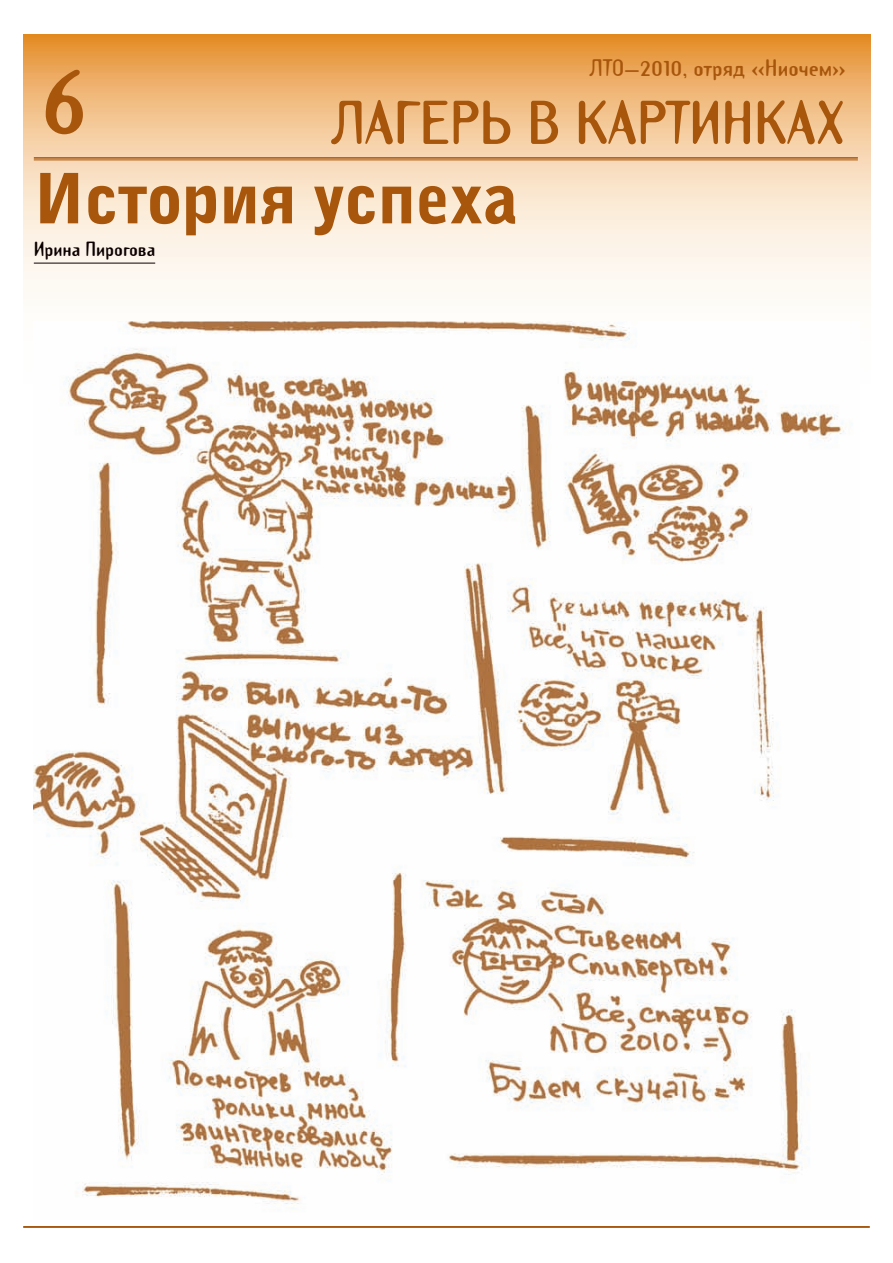
<style>
.page{position:relative;width:893px;height:1263px;background:#fff}
.page>*{position:absolute;margin:0;border:0;box-sizing:border-box;transform-origin:0 0}
.t1{font:90px "Template Gothic C Bold";color:#a7560c}
.t2{font:69px "Bell Gothic C Blk BT";letter-spacing:-.01em;color:#a7560c}
.t3{font:54px "Template Gothic C Bold";letter-spacing:-.01em;color:#a7560c}
.t4{font:21px "Template Gothic C Bold";letter-spacing:.005em;color:#a7560c}
.t5{font:18px "Template Gothic C Bold";color:#0d0000}
</style>
<div class="page">
<svg style="left:23px;top:34px;width:847px;height:258px;background:#f5d2aa"></svg>
<hr style="left:23px;top:1226px;width:846px;height:2px;background:#a7560c">
<hr style="left:34px;top:157px;width:823px;height:2px;background:#a7560c">
<hr style="left:34px;top:160px;width:823px;height:1px;background:#a7560c">
<hr style="left:34px;top:263px;width:121px;height:1px;background:#0d0000">
<img style="left:34px;top:321px;width:810px;height:890px">
<p class="t4" style="left:568px;top:59px;width:266px">ЛТО—201 , отряд «Ком ссар</p>
<p class="t4" style="left:589px;top:59px;width:258px">ЛТО—2010, отряд «Ниочем»</p>
<h1 class="t1" style="left:40px;top:62px;width:51px">6</h1>
<h1 class="t1" style="left:41px;top:62px;width:50px">2</h1>
<h3 class="t3" style="left:330px;top:100px;width:517px">ЛАГЕРЬ В КАРТИНКАХ</h3>
<h2 class="t2" style="left:34px;top:172px;width:485px">История успеха</h2>
<p class="t5" style="left:34px;top:242px;width:123px">Ирина Пирогова</p>
<h3 class="t3" style="left:643px;top:100px;width:203px">МНЕНИЯ</h3>
</div>
